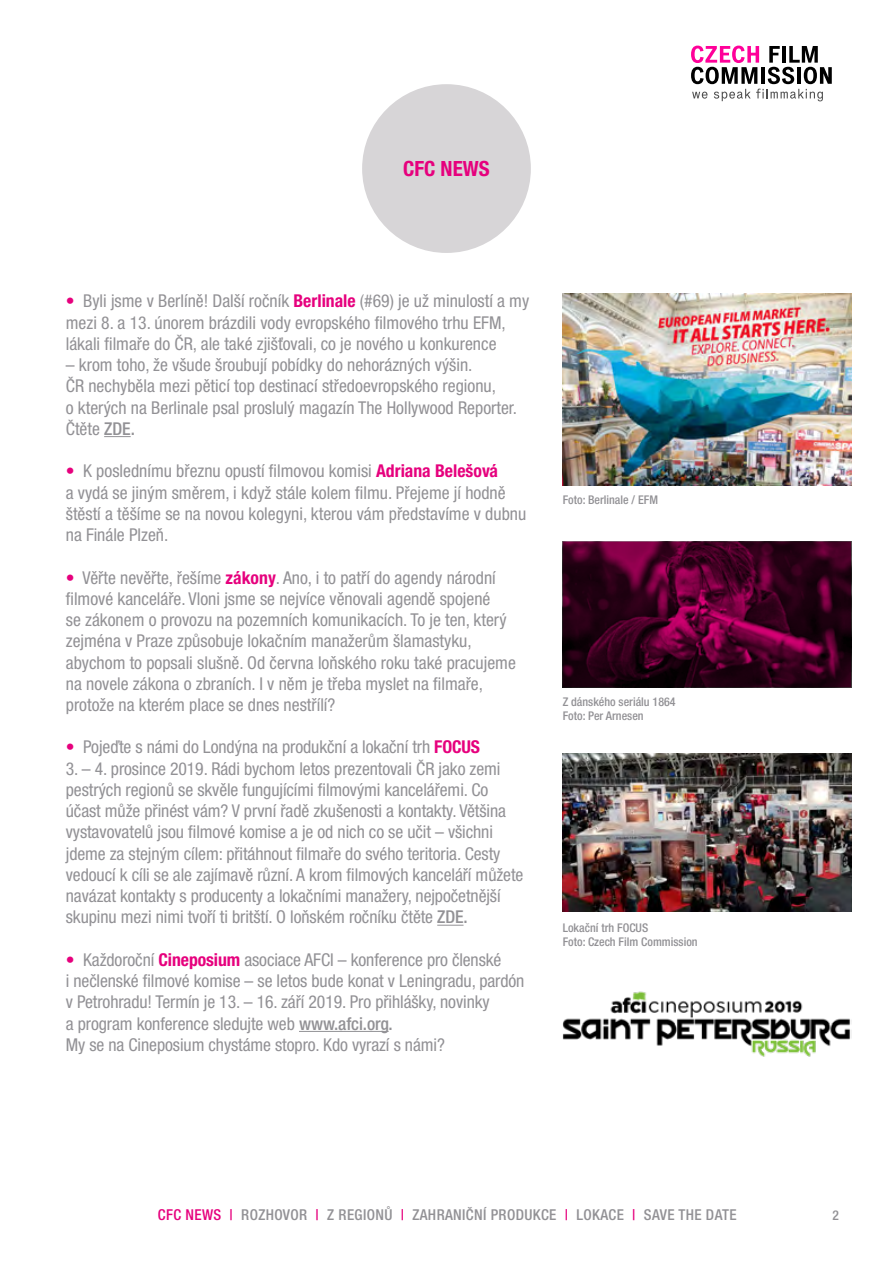
<style>
.page{position:relative;width:893px;height:1263px;background:#fff}
.page>*{position:absolute;margin:0;border:0;box-sizing:border-box;transform-origin:0 0}
.t1{font:700 21px "Helvetica Neue Cond CE";color:#e6007d}
.t2{font:17.7px/21.3px "Helvetica Neue Cond CE";color:#929195}
.t3{font:500 condensed 15px "Helvetica Neue CE";letter-spacing:.025em;color:#929195}
.t4{font:500 condensed 13.5px "Helvetica Neue CE";color:#929195}
.t5{font:500 condensed 12px/14.4px "Helvetica Neue CE";color:#929195}
.s1{color:#e6007d}
.s2{font-weight:700;color:#e6007d}
.s3{font-family:"Helvetica Neue CE";font-weight:500;font-stretch:condensed}
</style>
<div class="page">
<svg style="left:691px;top:46px;width:141px;height:55px"></svg>
<svg style="left:104px;top:436px;width:27px;height:1px"></svg>
<svg style="left:437px;top:925px;width:26px;height:1px"></svg>
<hr style="left:299px;top:1031px;width:90px;height:1px;background:#929195">
<img style="left:563px;top:293px;width:288px;height:193px">
<svg style="left:563px;top:541px;width:288px;height:146px;background:#3f0022"></svg>
<div style="left:362px;top:84px;width:169px;height:169px;background:#d7d5d7;border-radius:50%"></div>
<img style="left:563px;top:991px;width:288px;height:66px">
<img style="left:563px;top:754px;width:288px;height:158px">
<p class="t1" style="left:403px;top:157px;width:88px">CFC NEWS</p>
<p class="t2" style="left:66px;top:291px;width:465px"><span class="s1">•</span> Byli jsme v Berlíně! Další ročník <span class="s2">Berlinale</span> (#69) je už minulostí a my mezi 8. a 13. únorem brázdili vody evropského filmového trhu EFM, lákali filmaře do ČR, ale také zjišťovali, co je nového u konkurence</p>
<p class="t2" style="left:66px;top:354px;width:453px">– krom toho, že všude šroubují pobídky do nehorázných výšin.<br>ČR nechyběla mezi pěticí top destinací středoevropského regionu,<br>o kterých na Berlinale psal proslulý magazín The Hollywood Reporter.<br>Čtěte <span class="s3">ZDE.</span></p>
<p class="t2" style="left:66px;top:460px;width:462px"><span class="s1">•</span> K poslednímu březnu opustí filmovou komisi <span class="s2">Adriana Belešová<br></span>a vydá se jiným směrem, i když stále kolem filmu. Přejeme jí hodně štěstí a těšíme se na novou kolegyni, kterou vám představíme v dubnu na Finále Plzeň.</p>
<p class="t2" style="left:66px;top:567px;width:451px"><span class="s1">•</span> Věřte nevěřte, řešíme <span class="s2">zákony</span>. Ano, i to patří do agendy národní filmové kanceláře. Vloni jsme se nejvíce věnovali agendě spojené<br>se zákonem o provozu na pozemních komunikacích. To je ten, který zejména v Praze způsobuje lokačním manažerům šlamastyku, abychom to popsali slušně. Od června loňského roku také pracujeme na novele zákona o zbraních. I v něm je třeba myslet na filmaře, protože na kterém place se dnes nestřílí?</p>
<p class="t2" style="left:66px;top:737px;width:416px"><span class="s1">•</span> Pojeďte s námi do Londýna na produkční a lokační trh <span class="s2">FOCUS</span></p>
<p class="t2" style="left:66px;top:758px;width:459px">3. – 4. prosince 2019. Rádi bychom letos prezentovali ČR jako zemi pestrých regionů se skvěle fungujícími filmovými kancelářemi. Co účast může přinést vám? V první řadě zkušenosti a kontakty. Většina vystavovatelů jsou filmové komise a je od nich co se učit – všichni jdeme za stejným cílem: přitáhnout filmaře do svého teritoria. Cesty vedoucí k cíli se ale zajímavě různí. A krom filmových kanceláří můžete navázat kontakty s producenty a lokačními manažery, nejpočetnější skupinu mezi nimi tvoří ti britští. O loňském ročníku čtěte <span class="s3">ZDE.</span></p>
<p class="t2" style="left:66px;top:949px;width:460px"><span class="s1">•</span> Každoroční <span class="s2">Cineposium</span> asociace AFCI – konference pro členské<br>i nečlenské filmové komise – se letos bude konat v Leningradu, pardón v Petrohradu! Termín je 13. – 16. září 2019. Pro přihlášky, novinky<br>a program konference sledujte web <span class="s3">www.afci.org.<br></span>My se na Cineposium chystáme stopro. Kdo vyrazí s námi?</p>
<p class="t5" style="left:563px;top:492px;width:97px">Foto: Berlinale / EFM</p>
<p class="t5" style="left:563px;top:694px;width:114px">Z dánského seriálu 1864<br>Foto: Per Arnesen</p>
<p class="t5" style="left:563px;top:920px;width:136px">Lokační trh FOCUS<br>Foto: Czech Film Commission</p>
<p class="t3" style="left:158px;top:1206px;width:580px"><span class="s1">CFC NEWS |</span> ROZHOVOR <span class="s1">|</span> Z REGIONŮ <span class="s1">|</span> ZAHRANIČNÍ PRODUKCE <span class="s1">|</span> LOKACE <span class="s1">|</span> SAVE THE DATE</p>
<p class="t4" style="left:832px;top:1208px;width:8px">2</p>
</div>
